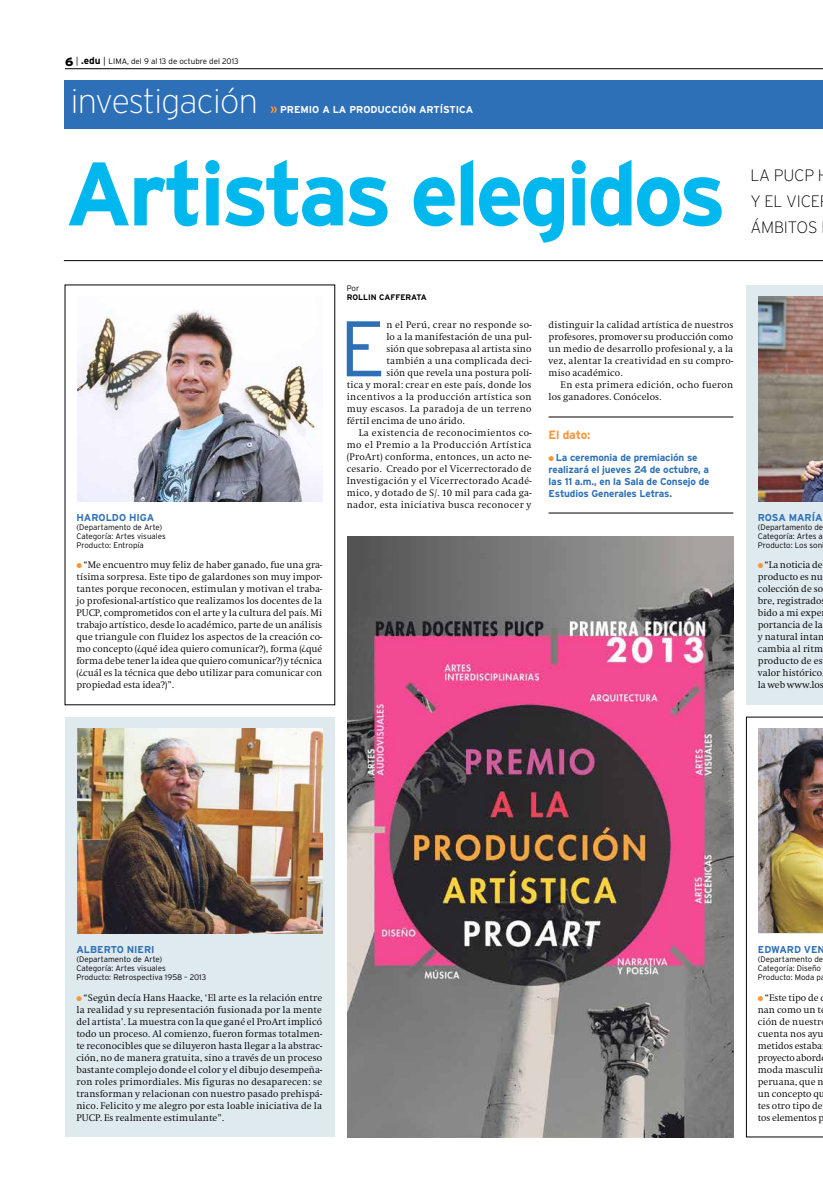
<style>
.page{position:relative;width:823px;height:1191px;background:#fff}
.page>*{position:absolute;margin:0;border:0;box-sizing:border-box;transform-origin:0 0}
.t1{font:700 90px "Interstate";letter-spacing:-.05em;color:#00b8ed}
.t2{font:300 78.6px "Interstate";color:#2d70b7}
.t3{font:200 34px "Interstate";color:#fff}
.t4{font:200 16.5px/26px "Interstate";letter-spacing:-.01em;color:#000}
.t5{font:700 12px "Interstate";letter-spacing:-.015em;color:#fa9636}
.t6{font:300 10px/12px "Swift EF";letter-spacing:.01em;color:#000;text-align:justify}
.t7{font:300 10px "Swift EF";letter-spacing:.03em;color:#000}
.t8{font:700 10px/12px "Interstate";letter-spacing:-.015em;color:#2d70b7}
.t9{font:300 10px "Swift EF";letter-spacing:.04em;color:#000}
.t10{font:300 10px "Swift EF";letter-spacing:.035em;color:#000}
.t11{font:700 10px "Interstate";color:#fff}
.t12{font:300 8px/9px "Interstate";color:#000}
.t13{font:700 8px/9px "Interstate";color:#000}
.s1{font-weight:900;font-size:12px}
.s2{font-size:9px}
.s3{font-weight:700;font-size:10px}
.s4{color:#fa9636}
.s5{font-weight:300}
</style>
<div class="page">
<div style="left:65px;top:81px;width:757px;height:48px;background:#2d70b7"></div>
<hr style="left:65px;top:69px;width:757px;height:1px;background:#000">
<svg style="left:270px;top:106px;width:7px;height:7px"></svg>
<img style="left:347px;top:537px;width:386px;height:600px">
<hr style="left:548px;top:417px;width:185px;height:1px;background:#000">
<hr style="left:548px;top:513px;width:185px;height:1px;background:#000">
<hr style="left:64px;top:260px;width:758px;height:1px;background:#000">
<img style="left:77px;top:310px;width:245px;height:191px">
<div style="left:65px;top:717px;width:269px;height:420px;background:#dfeaef"></div>
<img style="left:77px;top:729px;width:245px;height:204px">
<div style="left:746px;top:285px;width:76px;height:420px;background:#dfeaef"></div>
<img style="left:758px;top:297px;width:64px;height:204px">
<svg style="left:745px;top:717px;width:77px;height:420px"></svg>
<img style="left:758px;top:729px;width:64px;height:203px">
<p class="t12" style="left:65px;top:57px;width:175px"><span class="s1">6</span> <span class="s2">|</span> <span class="s3">.edu</span> <span class="s2">|</span> LIMA, del 9 al 13 de octubre del 2013</p>
<p class="t3" style="left:71px;top:83px;width:188px">investigación</p>
<p class="t11" style="left:280px;top:104px;width:195px">PREMIO A LA PRODUCCIÓN ARTÍSTICA</p>
<p class="t1" style="left:65px;top:143px;width:662px">Artistas elegidos</p>
<p class="t4" style="left:749px;top:162px;width:71px">La PUCP y el Vice ámbitos</p>
<p class="t8" style="left:76px;top:511px;width:16px">Haroldo</p>
<p class="t8" style="left:129px;top:511px;width:14px">Higa</p>
<p class="t12" style="left:76px;top:522px;width:91px">(Departamento de Arte)<br>Categoría: Artes visuales<br>Producto: Entropía</p>
<p class="t6" style="left:76px;top:559px;width:247px"><span class="s4">●</span> “Me encuentro muy feliz de haber ganado, fue una gra&shy;tísima sorpresa. Este tipo de galardones son muy impor&shy;tantes porque reconocen, estimulan y motivan el traba&shy;jo profesional-artístico que realizamos los docentes de la PUCP, comprometidos con el arte y la cultura del país. Mi trabajo artístico, desde lo académico, parte de un análisis que triangule con fluidez los aspectos de la creación co&shy;mo concepto (¿qué idea quiero comunicar?), forma (¿qué forma debe tener la idea que quiero comunicar?) y técnica (¿cuál es la técnica que debo utilizar para comunicar con propiedad esta idea?)”.</p>
<p class="t13" style="left:346px;top:284px;width:14px"><span class="s5">Por<br></span>Rollin</p>
<p class="t13" style="left:379px;top:293px;width:28px">Cafferata</p>
<p class="t2" style="left:339px;top:304px;width:48px">E</p>
<p class="t7" style="left:386px;top:320px;width:146px">n el Perú, crear no responde so-</p>
<p class="t6" style="left:386px;top:331px;width:147px">lo a la manifestación de una pul-</p>
<p class="t6" style="left:386px;top:343px;width:147px">sión que sobrepasa al artista sino</p>
<p class="t6" style="left:386px;top:355px;width:147px">también a una complicada deci-</p>
<p class="t6" style="left:386px;top:367px;width:147px">sión que revela una postura polí-</p>
<p class="t6" style="left:346px;top:379px;width:186px">tica y moral: crear en este país, donde los</p>
<p class="t7" style="left:346px;top:392px;width:186px">incentivos a la producción artística son</p>
<p class="t10" style="left:346px;top:404px;width:186px">muy escasos. La paradoja de un terreno</p>
<p class="t6" style="left:346px;top:415px;width:119px">fértil encima de uno árido.</p>
<p class="t9" style="left:358px;top:428px;width:174px">La existencia de reconocimientos co-</p>
<p class="t9" style="left:346px;top:440px;width:186px">mo el Premio a la Producción Artística</p>
<p class="t6" style="left:346px;top:451px;width:186px">(ProArt) conforma, entonces, un acto ne-</p>
<p class="t6" style="left:346px;top:463px;width:186px">cesario. Creado por el Vicerrectorado de</p>
<p class="t7" style="left:346px;top:476px;width:186px">Investigación y el Vicerrectorado Acadé-</p>
<p class="t6" style="left:346px;top:487px;width:186px">mico, y dotado de S/. 10 mil para cada ga-</p>
<p class="t7" style="left:346px;top:500px;width:186px">nador, esta iniciativa busca reconocer y</p>
<p class="t6" style="left:548px;top:319px;width:186px">distinguir la calidad artística de nuestros</p>
<p class="t6" style="left:548px;top:331px;width:186px">profesores, promover su producción como</p>
<p class="t6" style="left:548px;top:343px;width:186px">un medio de desarrollo profesional y, a la</p>
<p class="t6" style="left:548px;top:355px;width:186px">vez, alentar la creatividad en su compro-</p>
<p class="t6" style="left:548px;top:367px;width:76px">miso académico.</p>
<p class="t7" style="left:560px;top:380px;width:174px">En esta primera edición, ocho fueron</p>
<p class="t6" style="left:548px;top:391px;width:114px">los ganadores. Conócelos.</p>
<p class="t5" style="left:548px;top:428px;width:43px">El dato:</p>
<p class="t8" style="left:548px;top:451px;width:162px"><span class="s4">●</span> La ceremonia de premiación se realizará el jueves 24 de octubre, a las 11 a.m., en la Sala de Consejo de<br>Estudios Generales Letras.</p>
<p class="t8" style="left:757px;top:511px;width:15px">Rosa</p>
<p class="t8" style="left:788px;top:511px;width:16px">María</p>
<p class="t12" style="left:757px;top:522px;width:67px;text-align:justify">(Departamento de Categoría: Artes a Producto: Los son</p>
<p class="t6" style="left:757px;top:559px;width:68px;text-align:left"><span class="s4">●</span> “La noticia de producto es nu colección de so bre, registrado bido a mi expe portancia de la y natural intan cambia al ritm producto de es valor histórico la web www.los</p>
<p class="t8" style="left:76px;top:943px;width:29px">Alberto</p>
<p class="t8" style="left:127px;top:943px;width:14px">Nieri</p>
<p class="t12" style="left:76px;top:954px;width:131px">(Departamento de Arte)<br>Categoría: Artes visuales<br>Producto: Retrospectiva 1958 – 2013</p>
<p class="t6" style="left:76px;top:991px;width:247px"><span class="s4">●</span> “Según decía Hans Haacke, ‘El arte es la relación entre la realidad y su representación fusionada por la mente del artista’. La muestra con la que gané el ProArt implicó todo un proceso. Al comienzo, fueron formas totalmen&shy;te reconocibles que se diluyeron hasta llegar a la abstrac&shy;ción, no de manera gratuita, sino a través de un proceso bastante complejo donde el color y el dibujo desempeña&shy;ron roles primordiales. Mis figuras no desaparecen: se transforman y relacionan con nuestro pasado prehispá&shy;nico. Felicito y me alegro por esta loable iniciativa de la PUCP. Es realmente estimulante”.</p>
<p class="t8" style="left:757px;top:943px;width:30px">Edward</p>
<p class="t8" style="left:803px;top:943px;width:15px">Ven</p>
<p class="t12" style="left:757px;top:954px;width:69px">(Departamento de<br>Categoría: Diseño<br>Producto: Moda pa</p>
<p class="t6" style="left:757px;top:991px;width:69px;text-align:left"><span class="s4">●</span> “Este tipo de c nan como un t ción de nuestr cuenta nos ayu metidos estaba proyecto abord moda masculi peruana, que n un concepto qu tes otro tipo de tos elementos p</p>
</div>
